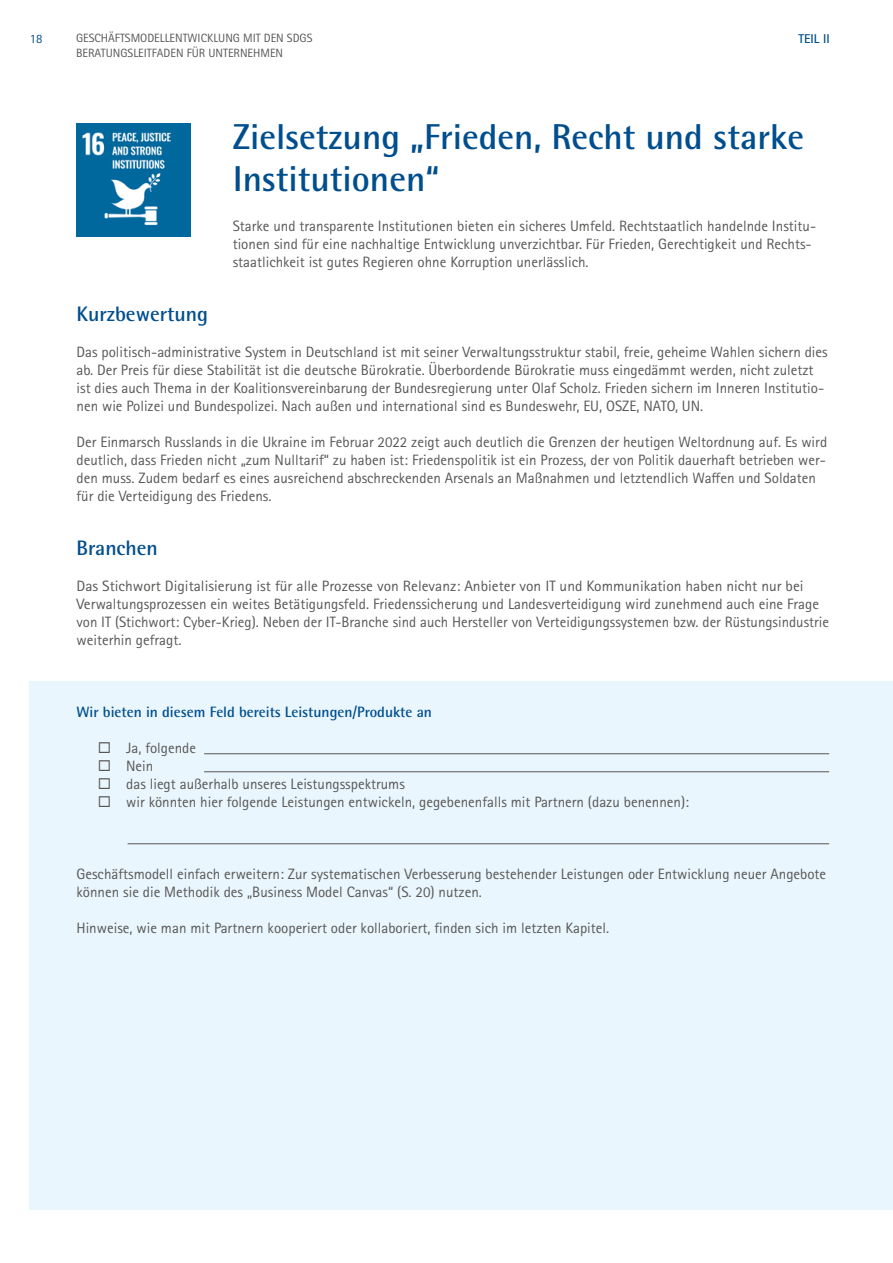
<style>
.page{position:relative;width:893px;height:1263px;background:#fff}
.page>*{position:absolute;margin:0;border:0;box-sizing:border-box;transform-origin:0 0}
.Headline{font:700 36px/42px "Rotis Semi Sans Pro";color:#004e8d}
.Zwischenüberschrift{font:700 21px "Rotis Semi Sans Pro";color:#004e8d}
.Fließtext{font:15px/18px "Rotis Sans Serif Pro";color:#575756}
.Headline_Fliesstext{font:700 15px "Rotis Semi Sans Pro";color:#004e8d}
.t1{font:700 12.75px "Rotis Sans Serif Pro";color:#004e8d}
.t2{font:12.75px "Rotis Sans Serif Pro";color:#004e8d}
.t3{font:12px/14.4px "Rotis Sans Serif Pro";color:#575756}
</style>
<div class="page">
<div style="left:30px;top:681px;width:863px;height:529px;background:#eaf6fd"></div>
<hr style="left:204px;top:753px;width:625px;height:1px;background:#575756">
<hr style="left:204px;top:771px;width:625px;height:1px;background:#575756">
<hr style="left:128px;top:843px;width:701px;height:1px;background:#575756">
<img style="left:77px;top:123px;width:113px;height:114px">
<p class="t2" style="left:30px;top:31px;width:14px">18</p>
<p class="t3" style="left:76px;top:31px;width:238px">GESCHÄFTSMODELLENTWICKLUNG MIT DEN SDGS<br>BERATUNGSLEITFADEN FÜR UNTERNEHMEN</p>
<p class="t1" style="left:798px;top:31px;width:33px">TEIL II</p>
<p class="Headline" style="left:233px;top:115px;width:573px">Zielsetzung „Frieden, Recht und starke<br>Institutionen“</p>
<p class="Fließtext" style="left:233px;top:217px;width:585px">Starke und transparente Institutionen bieten ein sicheres Umfeld. Rechtstaatlich handelnde Institu&shy;tionen sind für eine nachhaltige Entwicklung unverzichtbar. Für Frieden, Gerechtigkeit und Rechts&shy;staatlichkeit ist gutes Regieren ohne Korruption unerlässlich.</p>
<p class="Zwischenüberschrift" style="left:77px;top:301px;width:133px">Kurzbewertung</p>
<p class="Fließtext" style="left:77px;top:343px;width:753px">Das politisch-administrative System in Deutschland ist mit seiner Verwaltungsstruktur stabil, freie, geheime Wahlen sichern dies ab. Der Preis für diese Stabilität ist die deutsche Bürokratie. Überbordende Bürokratie muss eingedämmt werden, nicht zuletzt ist dies auch Thema in der Koalitionsvereinbarung der Bundesregierung unter Olaf Scholz. Frieden sichern im Inneren Institutio&shy;nen wie Polizei und Bundespolizei. Nach außen und international sind es Bundeswehr, EU, OSZE, NATO, UN.</p>
<p class="Fließtext" style="left:77px;top:433px;width:752px">Der Einmarsch Russlands in die Ukraine im Februar 2022 zeigt auch deutlich die Grenzen der heutigen Weltordnung auf. Es wird deutlich, dass Frieden nicht „zum Nulltarif“ zu haben ist: Friedenspolitik ist ein Prozess, der von Politik dauerhaft betrieben wer&shy;den muss. Zudem bedarf es eines ausreichend abschreckenden Arsenals an Maßnahmen und letztendlich Waffen und Soldaten für die Verteidigung des Friedens.</p>
<p class="Zwischenüberschrift" style="left:77px;top:535px;width:83px">Branchen</p>
<p class="Fließtext" style="left:77px;top:577px;width:754px">Das Stichwort Digitalisierung ist für alle Prozesse von Relevanz: Anbieter von IT und Kommunikation haben nicht nur bei Verwaltungsprozessen ein weites Betätigungsfeld. Friedenssicherung und Landesverteidigung wird zunehmend auch eine Frage von IT (Stichwort: Cyber-Krieg). Neben der IT-Branche sind auch Hersteller von Verteidigungssystemen bzw. der Rüstungsindustrie weiterhin gefragt.</p>
<p class="Headline_Fliesstext" style="left:77px;top:703px;width:357px">Wir bieten in diesem Feld bereits Leistungen/Produkte an</p>
<p class="Fließtext" style="left:98px;top:739px;width:100px">◻ Ja, folgende</p>
<p class="Fließtext" style="left:98px;top:757px;width:57px">◻ Nein</p>
<p class="Fließtext" style="left:98px;top:775px;width:309px">◻ das liegt außerhalb unseres Leistungsspektrums</p>
<p class="Fließtext" style="left:98px;top:793px;width:593px">◻ wir könnten hier folgende Leistungen entwickeln, gegebenenfalls mit Partnern (dazu benennen):</p>
<p class="Fließtext" style="left:77px;top:865px;width:751px">Geschäftsmodell einfach erweitern: Zur systematischen Verbesserung bestehender Leistungen oder Entwicklung neuer Angebote können sie die Methodik des „Business Model Canvas“ (S. 20) nutzen.</p>
<p class="Fließtext" style="left:77px;top:919px;width:534px">Hinweise, wie man mit Partnern kooperiert oder kollaboriert, finden sich im letzten Kapitel.</p>
</div>
